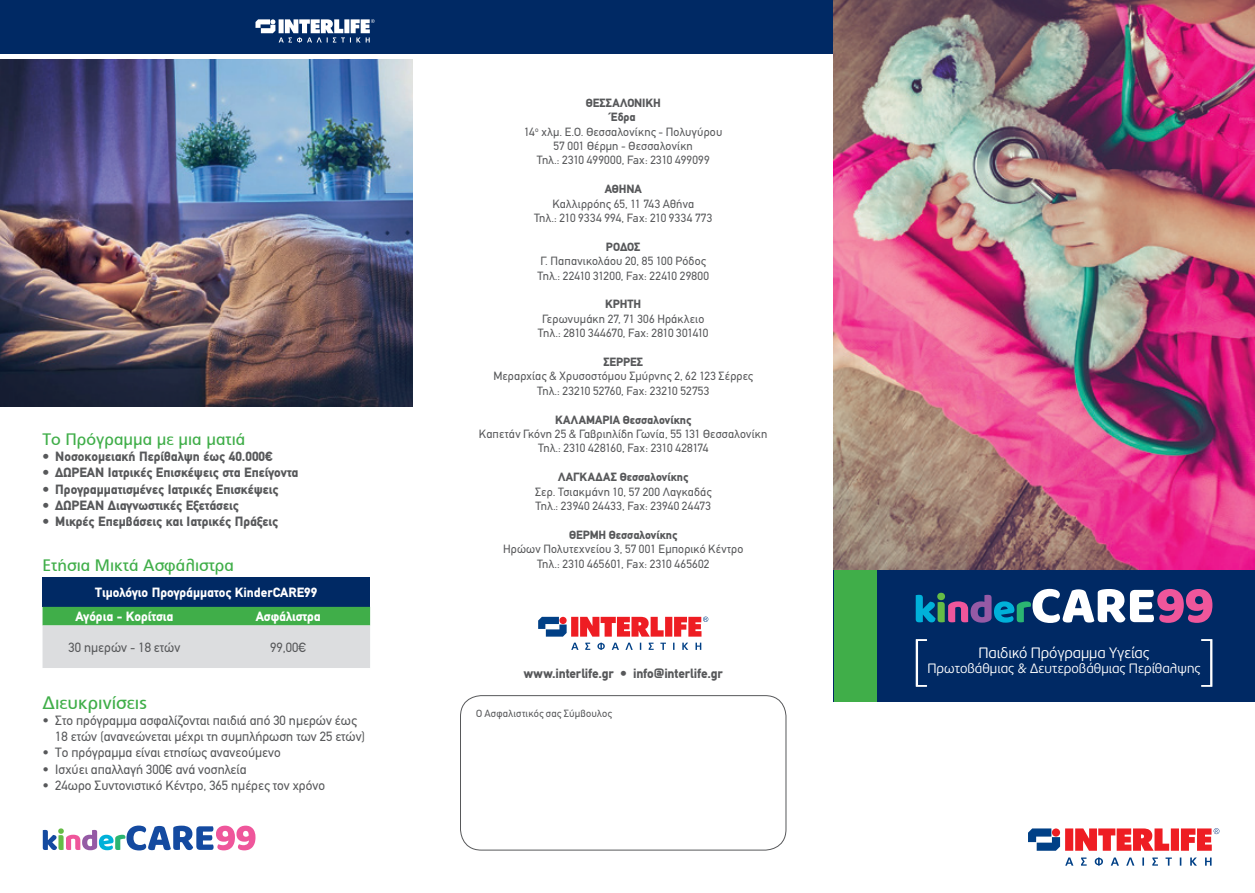
<style>
.page{position:relative;width:1255px;height:893px;background:#fff}
.page>*{position:absolute;margin:0;border:0;box-sizing:border-box;transform-origin:0 0}
.t1{font:18px "PF Catalog";color:#40ae49}
.t2{font:16.5px "PF Catalog";color:#40ae49}
.t3{font:300 15px "PF Beau Sans Pro";letter-spacing:-.005em;color:#fff}
.t4{font:13.5px/16.2px "PF Din Text";color:#57585a}
.t5{font:900 13.5px "PF Din Text";color:#57585a}
.t6{font:900 13.5px/24.2px "PF Din Text";color:#fff}
.t7{font:300 13.5px "PF Beau Sans Pro";color:#fff}
.t8{font:12px/14.4px "PF Din Text";letter-spacing:.015em;color:#57585a;text-align:center}
.t9{font:900 12px "PF Din Text";color:#57585a}
.t10{font:10.5px "PF Din Text";letter-spacing:.015em;color:#57585a}
.s1{font-weight:900}
</style>
<div class="page">
<div style="left:0;top:0;width:833px;height:53px;background:#002964"></div>
<div style="left:460px;top:695px;width:326px;height:155px;border:1px solid #57585a;border-radius:21px"></div>
<img style="left:833px;top:0;width:421px;height:570px">
<div style="left:833px;top:570px;width:421px;height:132px;background:#002964"></div>
<div style="left:833px;top:570px;width:43px;height:132px;background:#40ae49"></div>
<svg style="left:1201px;top:639px;width:11px;height:48px"></svg>
<svg style="left:915px;top:639px;width:12px;height:48px"></svg>
<svg style="left:255px;top:19px;width:119px;height:24px"></svg>
<img style="left:0;top:60px;width:412px;height:346px">
<div style="left:43px;top:577px;width:327px;height:30px;background:#002964"></div>
<svg style="left:43px;top:607px;width:327px;height:61px;background:#adcfb2"></svg>
<svg style="left:43px;top:826px;width:212px;height:24px"></svg>
<svg style="left:915px;top:589px;width:297px;height:34px"></svg>
<svg style="left:538px;top:617px;width:170px;height:33px"></svg>
<svg style="left:1028px;top:828px;width:191px;height:38px"></svg>
<h2 class="t2" style="left:43px;top:430px;width:204px">Το Πρόγραμμα με μια ματιά</h2>
<p class="t5" style="left:43px;top:449px;width:232px">• Νοσοκομειακή Περίθαλψη έως 40.000€</p>
<p class="t5" style="left:43px;top:465px;width:257px">• ΔΩΡΕΑΝ Ιατρικές Επισκέψεις στα Επείγοντα</p>
<p class="t5" style="left:43px;top:481px;width:238px">• Προγραμματισμένες Ιατρικές Επισκέψεις</p>
<p class="t5" style="left:43px;top:497px;width:198px">• ΔΩΡΕΑΝ Διαγνωστικές Εξετάσεις</p>
<p class="t5" style="left:43px;top:513px;width:237px">• Μικρές Επεμβάσεις και Ιατρικές Πράξεις</p>
<h2 class="t2" style="left:43px;top:556px;width:193px">Ετήσια Μικτά Ασφάλιστρα</h2>
<p class="t6" style="left:75px;top:580px;width:243px;text-indent:20px">Τιμολόγιο Προγράμματος KinderCARE99<br>Αγόρια - Κορίτσια</p>
<p class="t6" style="left:256px;top:604px;width:67px">Ασφάλιστρα</p>
<p class="t4" style="left:69px;top:639px;width:113px">30 ημερών - 18 ετών</p>
<p class="t4" style="left:270px;top:639px;width:37px">99,00€</p>
<h1 class="t1" style="left:43px;top:692px;width:106px">Διευκρινίσεις</h1>
<p class="t4" style="left:55px;top:712px;width:311px;text-indent:-13px">• Στο πρόγραμμα ασφαλίζονται παιδιά από 30 ημερών έως<br>18 ετών (ανανεώνεται μέχρι τη συμπλήρωση των 25 ετών)</p>
<p class="t4" style="left:43px;top:745px;width:240px">• Το πρόγραμμα είναι ετησίως ανανεούμενο</p>
<p class="t4" style="left:43px;top:761px;width:206px">• Ισχύει απαλλαγή 300€ ανά νοσηλεία</p>
<p class="t4" style="left:43px;top:777px;width:284px">• 24ωρο Συντονιστικό Κέντρο, 365 ημέρες τον χρόνο</p>
<p class="t8" style="left:524px;top:96px;width:200px"><span class="s1">ΘΕΣΣΑΛΟΝΙΚΗ<br>Έδρα<br></span>14<sup>ο</sup> χλμ. Ε.Ο. Θεσσαλονίκης - Πολυγύρου<br>57 001 Θέρμη - Θεσσαλονίκη<br>Τηλ.: 2310 499000, Fax: 2310 499099</p>
<p class="t9" style="left:604px;top:182px;width:39px">ΑΘΗΝΑ</p>
<p class="t8" style="left:534px;top:196px;width:180px">Καλλιρρόης 65, 11 743 Αθήνα<br>Τηλ.: 210 9334 994, Fax: 210 9334 773</p>
<p class="t9" style="left:606px;top:239px;width:36px">ΡΟΔΟΣ</p>
<p class="t8" style="left:537px;top:254px;width:173px;text-align:left">Γ. Παπανικολάου 20, 85 100 Ρόδος<br>Τηλ.: 22410 31200, Fax: 22410 29800</p>
<p class="t9" style="left:605px;top:297px;width:38px">ΚΡΗΤΗ</p>
<p class="t8" style="left:538px;top:312px;width:172px">Γερωνυμάκη 27, 71 306 Ηράκλειο<br>Τηλ.: 2810 344670, Fax: 2810 301410</p>
<p class="t9" style="left:603px;top:355px;width:41px">ΣΕΡΡΕΣ</p>
<p class="t8" style="left:493px;top:369px;width:261px">Μεραρχίας &amp; Χρυσοστόμου Σμύρνης 2, 62 123 Σέρρες<br>Τηλ.: 23210 52760, Fax: 23210 52753</p>
<p class="t9" style="left:555px;top:412px;width:138px">ΚΑΛΑΜΑΡΙΑ Θεσσαλονίκης</p>
<p class="t8" style="left:479px;top:427px;width:290px">Καπετάν Γκόνη 25 &amp; Γαβριηλίδη Γωνία, 55 131 Θεσσαλονίκη<br>Τηλ.: 2310 428160, Fax: 2310 428174</p>
<p class="t9" style="left:558px;top:470px;width:132px">ΛΑΓΚΑΔΑΣ Θεσσαλονίκης</p>
<p class="t8" style="left:535px;top:484px;width:178px;text-align:left">Σερ. Τσιακμάνη 10, 57 200 Λαγκαδάς<br>Τηλ.: 23940 24433, Fax: 23940 24473</p>
<p class="t9" style="left:569px;top:527px;width:110px">ΘΕΡΜΗ Θεσσαλονίκης</p>
<p class="t8" style="left:503px;top:542px;width:242px">Ηρώων Πολυτεχνείου 3, 57 001 Εμπορικό Κέντρο<br>Τηλ.: 2310 465601, Fax: 2310 465602</p>
<p class="t5" style="left:524px;top:665px;width:200px">www.interlife.gr • info@interlife.gr</p>
<p class="t10" style="left:476px;top:708px;width:137px">Ο Ασφαλιστικός σας Σύμβουλος</p>
<p class="t3" style="left:978px;top:645px;width:173px">Παιδικό Πρόγραμμα Υγείας</p>
<p class="t7" style="left:927px;top:661px;width:275px">Πρωτοβάθμιας &amp; Δευτεροβάθμιας Περίθαλψης</p>
</div>
